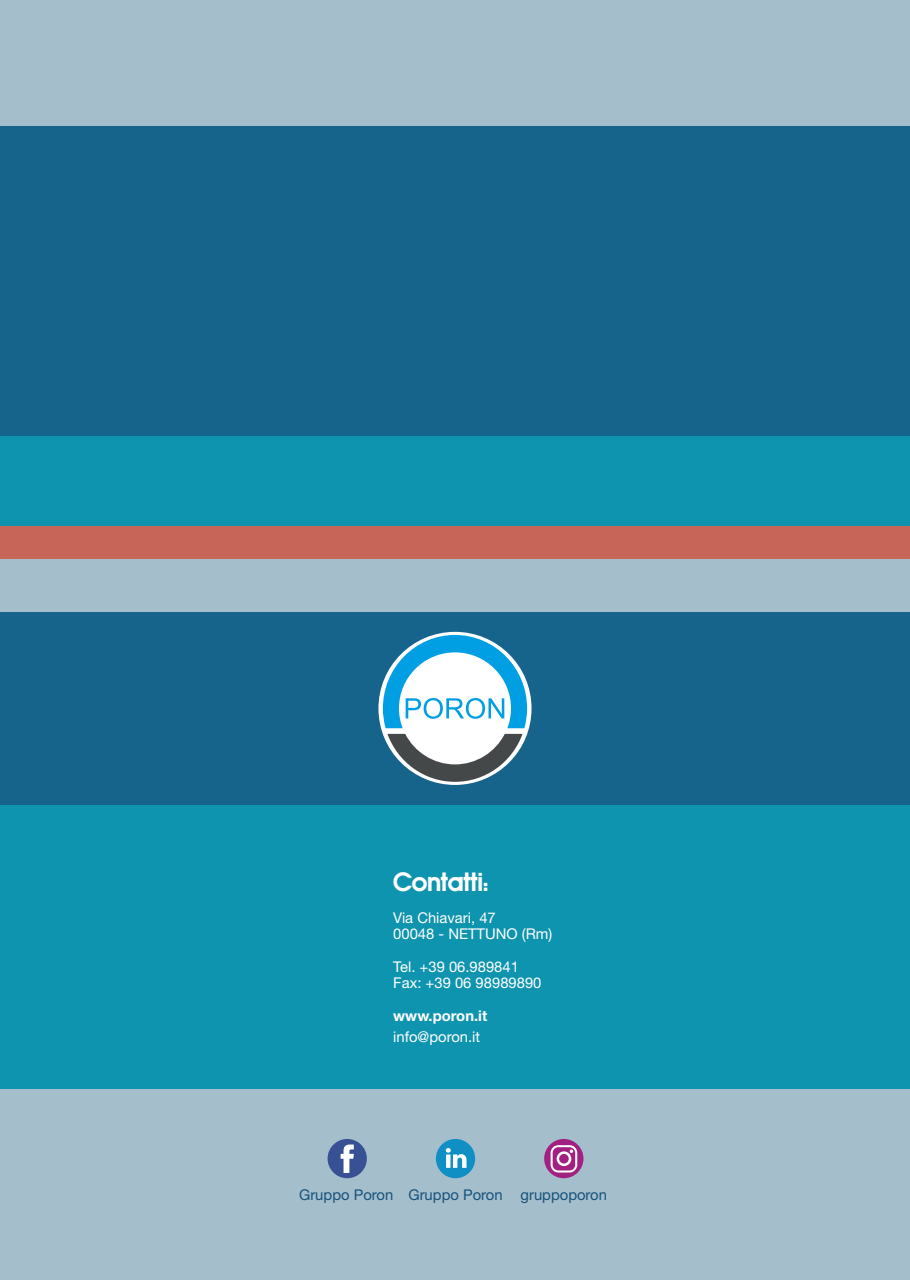
<style>
.page{position:relative;width:910px;height:1280px;background:#fff}
.page>*{position:absolute;margin:0;border:0;box-sizing:border-box;transform-origin:0 0}
.t1{font:600 23.7px "Auxin";color:#fff}
.t2{font:14.85px/16.4px "Helvetica Neue";color:#fff}
.t3{font:14.85px "Helvetica Neue";color:#17527b}
.t4{font:700 14.85px "Helvetica Neue";color:#fff}
</style>
<div class="page">
<div style="left:0;top:0;width:910px;height:127px;background:#a4becc"></div>
<div style="left:0;top:559px;width:910px;height:53px;background:#a4becc"></div>
<div style="left:0;top:525px;width:910px;height:34px;background:#c76658"></div>
<div style="left:0;top:1089px;width:910px;height:191px;background:#a4becc"></div>
<div style="left:0;top:436px;width:910px;height:89px;background:#0f94af"></div>
<div style="left:0;top:804px;width:910px;height:285px;background:#0f94af"></div>
<div style="left:0;top:127px;width:910px;height:309px;background:#16638b"></div>
<div style="left:0;top:612px;width:910px;height:192px;background:#16638b"></div>
<div style="left:378px;top:632px;width:153px;height:153px;background:#fff;border-radius:50%"></div>
<svg style="left:383px;top:635px;width:144px;height:93px"></svg>
<svg style="left:387px;top:734px;width:136px;height:48px"></svg>
<div style="left:436px;top:1139px;width:39px;height:39px;background:#0f8fc4;border-radius:50%"></div>
<svg style="left:446px;top:1148px;width:21px;height:20px"></svg>
<svg style="left:328px;top:1139px;width:39px;height:39px"></svg>
<svg style="left:544px;top:1139px;width:39px;height:39px"></svg>
<svg style="left:551px;top:1145px;width:26px;height:27px"></svg>
<h1 class="t1" style="left:393px;top:866px;width:97px">Contatti:</h1>
<p class="t2" style="left:393px;top:909px;width:161px">Via Chiavari, 47<br>00048 - NETTUNO (Rm)</p>
<p class="t2" style="left:393px;top:958px;width:150px">Tel. +39 06.989841<br>Fax: +39 06 98989890</p>
<p class="t4" style="left:393px;top:1006px;width:96px">www.poron.it</p>
<p class="t2" style="left:393px;top:1028px;width:88px">info@poron.it</p>
<p class="t3" style="left:299px;top:1185px;width:309px">Gruppo Poron Gruppo Poron gruppoporon</p>
</div>
